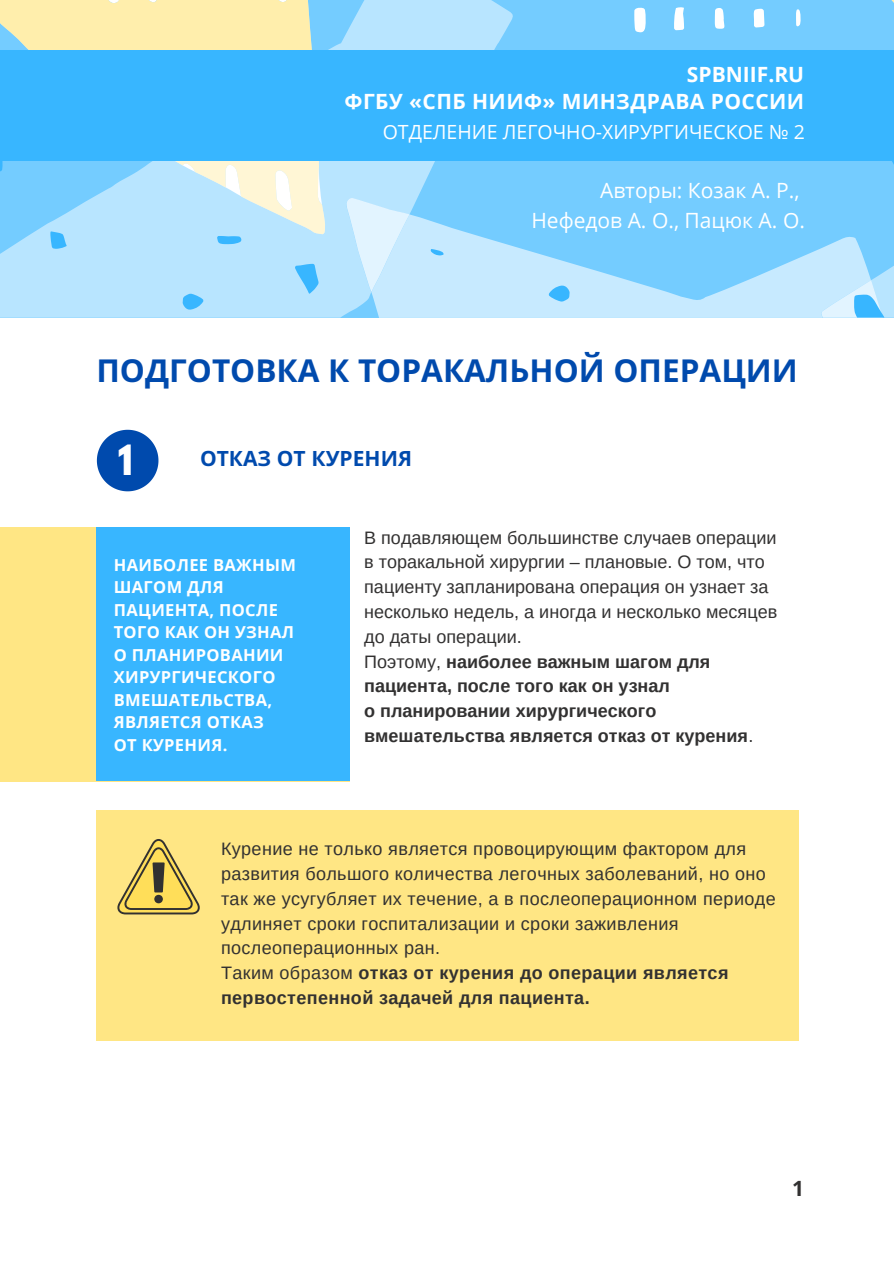
<style>
.page{position:relative;width:894px;height:1264px;background:#fff}
.page>*{position:absolute;margin:0;border:0;box-sizing:border-box;transform-origin:0 0}
.t1{font:700 36.9px "League Spartan";color:#fff}
.t2{font:700 31.5px "Noto Sans";color:#004aad}
.t3{font:21px/29.2px "Open Sans";color:#fff;text-align:right}
.t4{font:700 21px "Open Sans";letter-spacing:.02em;color:#fff}
.t5{font:700 21px "Noto Sans";color:#004aad}
.t6{font:700 21px "Open Sans";color:#fff}
.t7{font:700 21px "Open Sans";color:#323131}
.t8{font:19.5px "Open Sans";color:#fff}
.t9{font:18px/24.8px "Arimo";color:#323131}
.t10{font:18px/24.8px "Arimo";letter-spacing:.02em;color:#323131}
.t11{font:700 16.5px/22.5px "Open Sans";letter-spacing:.02em;color:#fff}
.s1{font-weight:700}
</style>
<div class="page">
<div style="left:0;top:527px;width:349px;height:254px;background:#ffe684"></div>
<div style="left:96px;top:810px;width:702px;height:231px;background:#ffe684"></div>
<div style="left:96px;top:527px;width:254px;height:254px;background:#38b6ff"></div>
<svg style="left:117px;top:839px;width:83px;height:75px"></svg>
<div style="left:0;top:0;width:893px;height:318px;background:#74ccff"></div>
<svg style="left:513px;top:237px;width:352px;height:81px;fill:#c7eaff"></svg>
<svg style="left:0;top:0;width:513px;height:318px;fill:#b8e5ff"></svg>
<svg style="left:346px;top:197px;width:63px;height:95px"></svg>
<svg style="left:50px;top:231px;width:17px;height:18px"></svg>
<svg style="left:0;top:161px;width:3px;height:11px"></svg>
<svg style="left:294px;top:264px;width:24px;height:30px"></svg>
<svg style="left:182px;top:293px;width:21px;height:17px"></svg>
<svg style="left:217px;top:236px;width:24px;height:8px"></svg>
<svg style="left:430px;top:249px;width:13px;height:6px"></svg>
<svg style="left:821px;top:262px;width:72px;height:56px"></svg>
<svg style="left:548px;top:285px;width:21px;height:17px"></svg>
<svg style="left:674px;top:7px;width:10px;height:23px"></svg>
<svg style="left:714px;top:8px;width:10px;height:21px"></svg>
<svg style="left:634px;top:8px;width:11px;height:24px"></svg>
<svg style="left:753px;top:9px;width:11px;height:18px"></svg>
<svg style="left:796px;top:9px;width:4px;height:17px"></svg>
<div style="left:0;top:50px;width:893px;height:111px;background:#38b6ff"></div>
<svg style="left:97px;top:430px;width:61px;height:61px"></svg>
<p class="t6" style="left:686px;top:60px;width:119px">SPBNIIF.RU</p>
<p class="t4" style="left:344px;top:87px;width:461px">ФГБУ «СПБ НИИФ» МИНЗДРАВА РОССИИ</p>
<p class="t8" style="left:382px;top:118px;width:423px">ОТДЕЛЕНИЕ ЛЕГОЧНО-ХИРУРГИЧЕСКОЕ № 2</p>
<p class="t3" style="left:531px;top:176px;width:275px">Авторы: Козак А. Р.,<br>Нефедов А. О., Пацюк А. О.</p>
<h2 class="t2" style="left:96px;top:348px;width:702px">ПОДГОТОВКА К ТОРАКАЛЬНОЙ ОПЕРАЦИИ</h2>
<h1 class="t1" style="left:118px;top:442px;width:17px">1</h1>
<p class="t5" style="left:200px;top:443px;width:213px">ОТКАЗ ОТ КУРЕНИЯ</p>
<p class="t11" style="left:114px;top:553px;width:184px">НАИБОЛЕЕ ВАЖНЫМ<br>ШАГОМ ДЛЯ<br>ПАЦИЕНТА, ПОСЛЕ<br>ТОГО КАК ОН УЗНАЛ<br>О ПЛАНИРОВАНИИ<br>ХИРУРГИЧЕСКОГО<br>ВМЕШАТЕЛЬСТВА,<br>ЯВЛЯЕТСЯ ОТКАЗ<br>ОТ КУРЕНИЯ.</p>
<p class="t9" style="left:364px;top:525px;width:414px">В подавляющем большинстве случаев операции в торакальной хирургии – плановые. О том, что пациенту запланирована операция он узнает за несколько недель, а иногда и несколько месяцев до даты операции.<br>Поэтому, <span class="s1">наиболее важным шагом для пациента, после того как он узнал<br>о планировании хирургического вмешательства является отказ от курения</span>.</p>
<p class="t10" style="left:221px;top:836px;width:556px">Курение не только является провоцирующим фактором для развития большого количества легочных заболеваний, но оно так же усугубляет их течение, а в послеоперационном периоде удлиняет сроки госпитализации и сроки заживления послеоперационных ран.<br>Таким образом <span class="s1">отказ от курения до операции является первостепенной задачей для пациента.</span></p>
<p class="t7" style="left:792px;top:1173px;width:13px">1</p>
</div>
